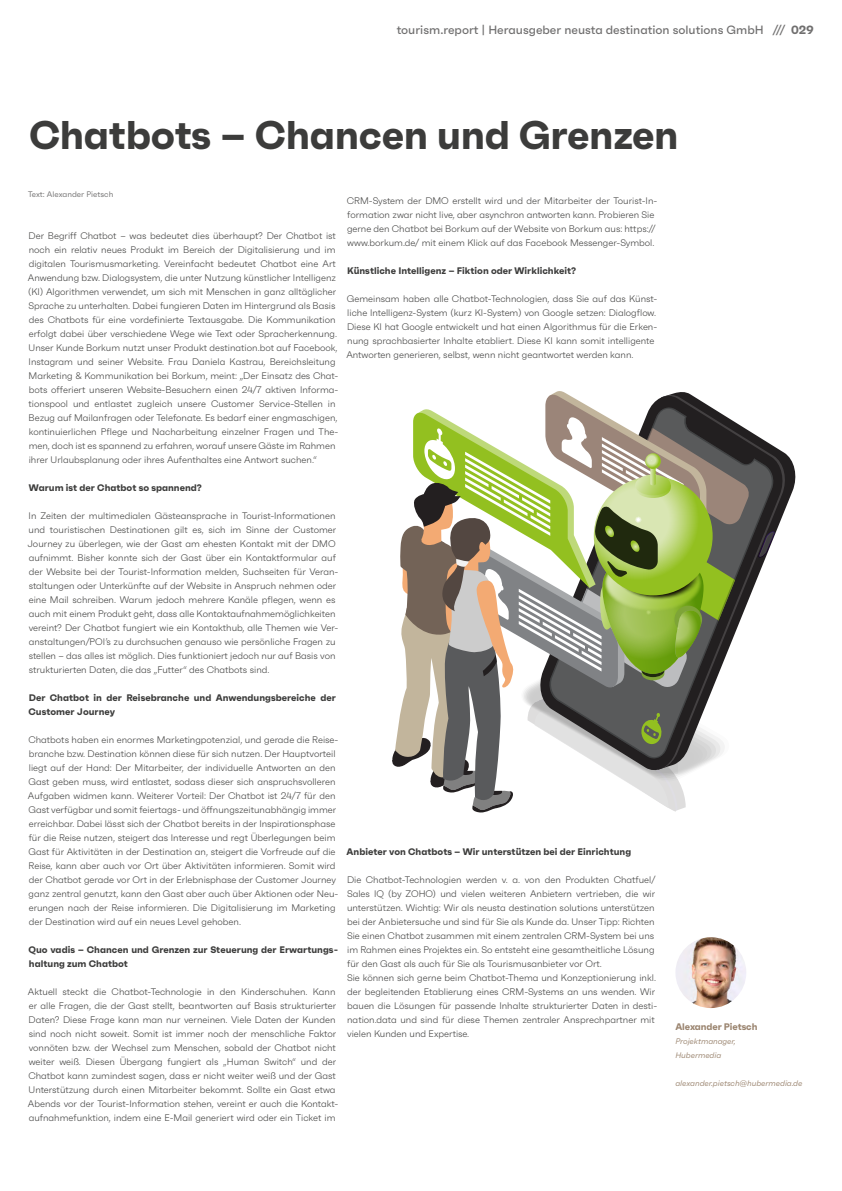
<style>
.page{position:relative;width:842px;height:1191px;background:#fff}
.page>*{position:absolute;margin:0;border:0;box-sizing:border-box;transform-origin:0 0}
.t1{font:700 40px "Faktum";letter-spacing:-.01em;color:#3c3c3b}
.t2{font:500 12px "Faktum";color:#706f6f}
.t3{font:300 9.5px/14px "Faktum";color:#3c3c3b}
.t4{font:700 9.5px/14px "Faktum";color:#3c3c3b}
.t5{font:700 9.5px "Faktum";letter-spacing:-.01em;color:#9b8570}
.t6{font:italic 8px/14px "Faktum";letter-spacing:-.01em;color:#9b8570}
.t7{font:8px "Faktum";color:#706f6f}
.s1{font-weight:700}
</style>
<div class="page">
<img style="left:675px;top:937px;width:71px;height:71px;border-radius:35px">
<svg style="left:785px;top:453px;width:11px;height:57px"></svg>
<svg style="left:777px;top:448px;width:5px;height:81px"></svg>
<svg style="left:773px;top:531px;width:2px;height:8px"></svg>
<svg style="left:750px;top:431px;width:23px;height:165px"></svg>
<svg style="left:392px;top:391px;width:358px;height:421px"></svg>
<p class="t2" style="left:397px;top:23px;width:418px">tourism.report | Herausgeber neusta destination solutions GmbH /// <span class="s1">029</span></p>
<h1 class="t1" style="left:29px;top:110px;width:651px">Chatbots – Chancen und Grenzen</h1>
<p class="t7" style="left:28px;top:189px;width:87px">Text: Alexander Pietsch</p>
<p class="t3" style="left:28px;top:228px;width:312px">Der Begriff Chatbot – was bedeutet dies überhaupt? Der Chatbot ist noch ein relativ neues Produkt im Bereich der Digitalisierung und im digitalen Tourismusmarketing. Vereinfacht bedeutet Chatbot eine Art Anwendung bzw. Dialogsystem, die unter Nutzung künstlicher Intelligenz (KI) Algorithmen verwendet, um sich mit Menschen in ganz alltäglicher Sprache zu unterhalten. Dabei fungieren Daten im Hintergrund als Basis des Chatbots für eine vordefinierte Textausgabe. Die Kommunikation erfolgt dabei über verschiedene Wege wie Text oder Spracherkennung.<br>Unser Kunde Borkum nutzt unser Produkt destination.bot auf Facebook, Instagram und seiner Website. Frau Daniela Kastrau, Bereichsleitung Marketing &amp; Kommunikation bei Borkum, meint: „Der Einsatz des Chat&shy;bots offeriert unseren Website-Besuchern einen 24/7 aktiven Informa&shy;tionspool und entlastet zugleich unsere Customer Service-Stellen in Bezug auf Mailanfragen oder Telefonate. Es bedarf einer engmaschigen, kontinuierlichen Pflege und Nacharbeitung einzelner Fragen und The&shy;men, doch ist es spannend zu erfahren, worauf unsere Gäste im Rahmen ihrer Urlaubsplanung oder ihres Aufenthaltes eine Antwort suchen.“</p>
<p class="t4" style="left:29px;top:480px;width:174px">Warum ist der Chatbot so spannend?</p>
<p class="t3" style="left:27px;top:508px;width:312px">In Zeiten der multimedialen Gästeansprache in Tourist-Informationen und touristischen Destinationen gilt es, sich im Sinne der Customer Journey zu überlegen, wie der Gast am ehesten Kontakt mit der DMO aufnimmt. Bisher konnte sich der Gast über ein Kontaktformular auf der Website bei der Tourist-Information melden, Suchseiten für Veran&shy;staltungen oder Unterkünfte auf der Website in Anspruch nehmen oder eine Mail schreiben. Warum jedoch mehrere Kanäle pflegen, wenn es auch mit einem Produkt geht, dass alle Kontaktaufnahmemöglichkeiten vereint? Der Chatbot fungiert wie ein Kontakthub, alle Themen wie Ver&shy;anstaltungen/POI’s zu durchsuchen genauso wie persönliche Fragen zu stellen – das alles ist möglich. Dies funktioniert jedoch nur auf Basis von strukturierten Daten, die das „Futter“ des Chatbots sind.</p>
<p class="t4" style="left:29px;top:690px;width:309px">Der Chatbot in der Reisebranche und Anwendungsbereiche der<br>Customer Journey</p>
<p class="t3" style="left:28px;top:732px;width:312px">Chatbots haben ein enormes Marketingpotenzial, und gerade die Reise&shy;branche bzw. Destination können diese für sich nutzen. Der Hauptvorteil liegt auf der Hand: Der Mitarbeiter, der individuelle Antworten an den Gast geben muss, wird entlastet, sodass dieser sich anspruchsvolleren Aufgaben widmen kann. Weiterer Vorteil: Der Chatbot ist 24/7 für den Gast verfügbar und somit feiertags- und öffnungszeitunabhängig immer erreichbar. Dabei lässt sich der Chatbot bereits in der Inspirationsphase für die Reise nutzen, steigert das Interesse und regt Überlegungen beim Gast für Aktivitäten in der Destination an, steigert die Vorfreude auf die Reise, kann aber auch vor Ort über Aktivitäten informieren. Somit wird der Chatbot gerade vor Ort in der Erlebnisphase der Customer Journey ganz zentral genutzt, kann den Gast aber auch über Aktionen oder Neu&shy;erungen nach der Reise informieren. Die Digitalisierung im Marketing der Destination wird auf ein neues Level gehoben.</p>
<p class="t4" style="left:29px;top:942px;width:311px">Quo vadis – Chancen und Grenzen zur Steuerung der Erwartungs&shy;haltung zum Chatbot</p>
<p class="t3" style="left:28px;top:984px;width:312px">Aktuell steckt die Chatbot-Technologie in den Kinderschuhen. Kann er alle Fragen, die der Gast stellt, beantworten auf Basis strukturierter Daten? Diese Frage kann man nur verneinen. Viele Daten der Kunden sind noch nicht soweit. Somit ist immer noch der menschliche Faktor vonnöten bzw. der Wechsel zum Menschen, sobald der Chatbot nicht weiter weiß. Diesen Übergang fungiert als „Human Switch“ und der Chatbot kann zumindest sagen, dass er nicht weiter weiß und der Gast Unterstützung durch einen Mitarbeiter bekommt. Sollte ein Gast etwa Abends vor der Tourist-Information stehen, vereint er auch die Kontakt&shy;aufnahmefunktion, indem eine E-Mail generiert wird oder ein Ticket im</p>
<p class="t3" style="left:347px;top:193px;width:312px">CRM-System der DMO erstellt wird und der Mitarbeiter der Tourist-In&shy;formation zwar nicht live, aber asynchron antworten kann. Probieren Sie gerne den Chatbot bei Borkum auf der Website von Borkum aus: https:// www.borkum.de/ mit einem Klick auf das Facebook Messenger-Symbol.</p>
<p class="t4" style="left:347px;top:263px;width:230px">Künstliche Intelligenz – Fiktion oder Wirklichkeit?</p>
<p class="t3" style="left:346px;top:291px;width:312px">Gemeinsam haben alle Chatbot-Technologien, dass Sie auf das Künst&shy;liche Intelligenz-System (kurz KI-System) von Google setzen: Dialogflow.<br>Diese KI hat Google entwickelt und hat einen Algorithmus für die Erken&shy;nung sprachbasierter Inhalte etabliert. Diese KI kann somit intelligente Antworten generieren, selbst, wenn nicht geantwortet werden kann.</p>
<p class="t4" style="left:347px;top:844px;width:286px">Anbieter von Chatbots – Wir unterstützen bei der Einrichtung</p>
<p class="t3" style="left:347px;top:872px;width:312px">Die Chatbot-Technologien werden v. a. von den Produkten Chatfuel/ Sales IQ (by ZOHO) und vielen weiteren Anbietern vertrieben, die wir unterstützen. Wichtig: Wir als neusta destination solutions unterstützen bei der Anbietersuche und sind für Sie als Kunde da. Unser Tipp: Richten Sie einen Chatbot zusammen mit einem zentralen CRM-System bei uns im Rahmen eines Projektes ein. So entsteht eine gesamtheitliche Lösung für den Gast als auch für Sie als Tourismusanbieter vor Ort.<br>Sie können sich gerne beim Chatbot-Thema und Konzeptionierung inkl. der begleitenden Etablierung eines CRM-Systems an uns wenden. Wir bauen die Lösungen für passende Inhalte strukturierter Daten in desti&shy;nation.data und sind für diese Themen zentraler Ansprechpartner mit vielen Kunden und Expertise.</p>
<p class="t5" style="left:675px;top:1020px;width:84px">Alexander Pietsch</p>
<p class="t6" style="left:675px;top:1034px;width:62px">Projektmanager,<br>Hubermedia</p>
<p class="t6" style="left:675px;top:1076px;width:129px">alexander.pietsch@hubermedia.de</p>
</div>
